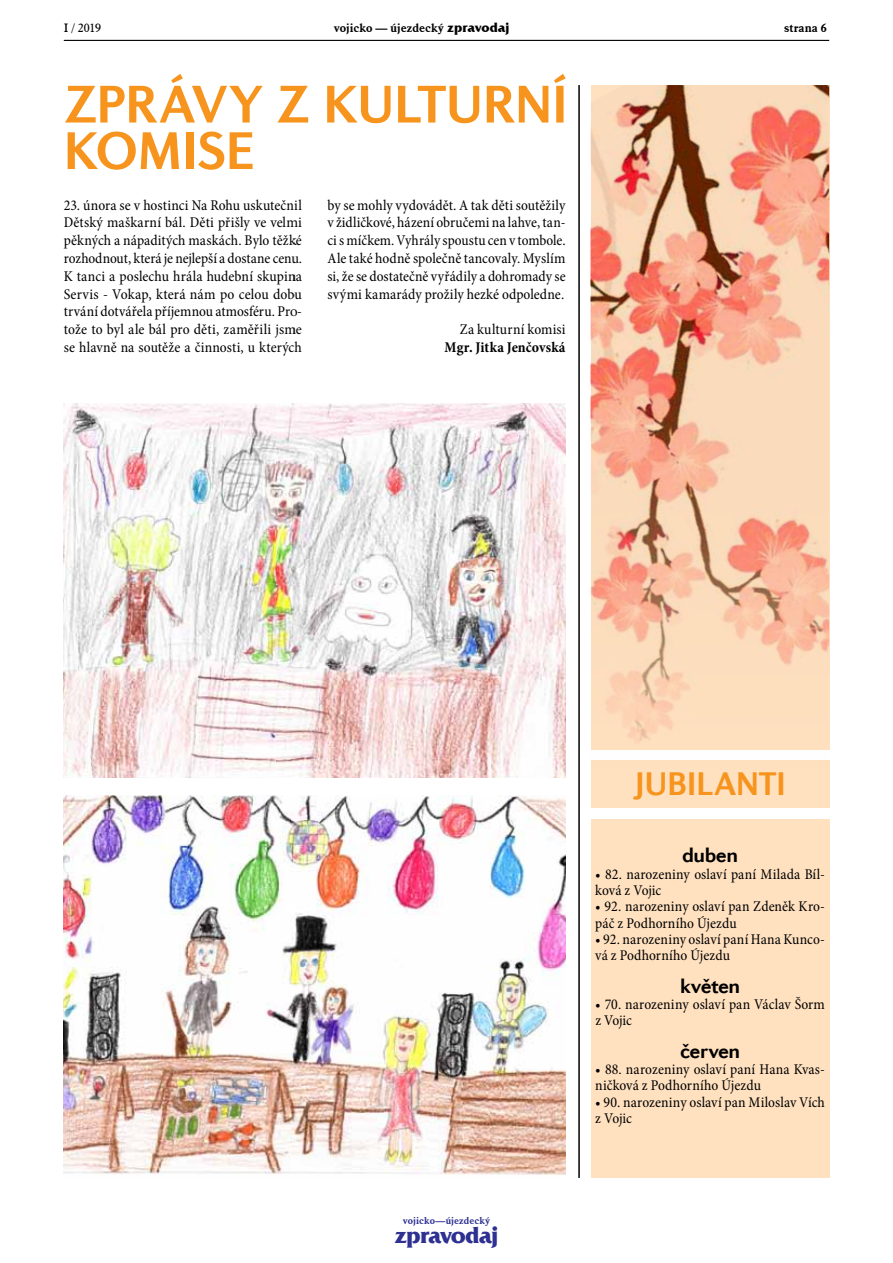
<style>
.page{position:relative;width:893px;height:1263px;background:#fff}
.page>*{position:absolute;margin:0;border:0;box-sizing:border-box;transform-origin:0 0}
.t1{font:700 54px/46.5px "Diverda Sans Com";letter-spacing:-.02em;color:#f7941e}
.t2{font:700 33px "Diverda Sans Com";letter-spacing:.005em;color:#f7941e}
.t3{font:700 22.8px "Friz Quadrata Com";letter-spacing:-.035em;color:#2e3092}
.t4{font:700 21px "Diverda Sans Com";letter-spacing:-.025em;color:#000}
.t5{font:condensed 15px/17.7px "Minion Pro";letter-spacing:.005em;color:#000}
.t6{font:700 condensed 15px "Minion Pro";letter-spacing:.005em;color:#000}
.t7{font:700 12px "Aldine 721 BT";color:#000}
.t8{font:12px "Aldine 721 BT";color:#000}
.t9{font:700 9.9px "Aldine 721 BT";letter-spacing:.005em;color:#2e3092}
.s1{font-family:"Friz Quadrata IT Cby BT";font-size:13.5px}
</style>
<div class="page">
<hr style="left:64px;top:40px;width:765px;height:1px;background:#000">
<div style="left:591px;top:819px;width:238px;height:359px;background:#ffe1c0"></div>
<img style="left:64px;top:403px;width:502px;height:374px">
<img style="left:64px;top:795px;width:502px;height:380px">
<hr style="left:578px;top:85px;width:2px;height:1093px;background:#000">
<img style="left:590px;top:85px;width:239px;height:723px">
<p class="t8" style="left:64px;top:20px;width:39px">I / 2019</p>
<p class="t7" style="left:334px;top:20px;width:177px">vojicko — újezdecký <span class="s1">zpravodaj</span></p>
<p class="t7" style="left:784px;top:20px;width:44px">strana 6</p>
<h1 class="t1" style="left:64px;top:80px;width:413px">ZPRÁVY Z KU LTURNÍ<br>KOMISE</h1>
<p class="t5" style="left:64px;top:196px;width:240px;text-align:justify">23. února se v hostinci Na Rohu uskutečnil Dětský maškarní bál. Děti přišly ve velmi pěkných a nápaditých maskách. Bylo těžké rozhodnout, která je nejlepší a dostane cenu.<br>K tanci a poslechu hrála hudební skupina Servis - Vokap, která nám po celou dobu trvání dotvářela příjemnou atmosféru. Pro&shy;tože to byl ale bál pro děti, zaměřili jsme se hlavně na soutěže a činnosti, u kterých</p>
<p class="t5" style="left:327px;top:196px;width:240px;text-align:justify">by se mohly vydovádět. A tak děti soutěžily v židličkové, házení obručemi na lahve, tan&shy;ci s míčkem. Vyhrály spoustu cen v tombole.<br>Ale také hodně společně tancovaly. Myslím si, že se dostatečně vyřádily a dohromady se svými kamarády prožily hezké odpoledne.</p>
<p class="t5" style="left:460px;top:321px;width:107px">Za kulturní komisi</p>
<p class="t6" style="left:445px;top:337px;width:122px">Mgr. Jitka Jenčovská</p>
<p class="t9" style="left:403px;top:1214px;width:89px">vojicko—újezdecký</p>
<h3 class="t3" style="left:395px;top:1221px;width:105px">zpravodaj</h3>
<h2 class="t2" style="left:634px;top:764px;width:148px">JU BILANTI</h2>
<h3 class="t4" style="left:682px;top:843px;width:57px">DUBEN</h3>
<p class="t5" style="left:595px;top:866px;width:231px;line-height:16.4px">• 82. narozeniny oslaví paní Milada Bíl&shy;ková z Vojic</p>
<p class="t5" style="left:595px;top:898px;width:231px;line-height:16.4px">• 92. narozeniny oslaví pan Zdeněk Kro&shy;páč z Podhorního Újezdu</p>
<p class="t5" style="left:595px;top:931px;width:231px;line-height:16.4px">• 92. narozeniny oslaví paníHana Kunco&shy;vá z Podhorního Újezdu</p>
<h3 class="t4" style="left:680px;top:973px;width:62px">KVĚTEN</h3>
<p class="t5" style="left:595px;top:996px;width:231px;line-height:16.4px">• 70. narozeniny oslaví pan Václav Šorm z Vojic</p>
<h3 class="t4" style="left:680px;top:1038px;width:62px">ČERVEN</h3>
<p class="t5" style="left:595px;top:1061px;width:231px;line-height:16.2px">• 88. narozeniny oslaví paní Hana Kvas&shy;ničková z Podhorního Újezdu</p>
<p class="t5" style="left:595px;top:1094px;width:231px;line-height:16.4px">• 90. narozeniny oslaví pan Miloslav Vích z Vojic</p>
</div>
